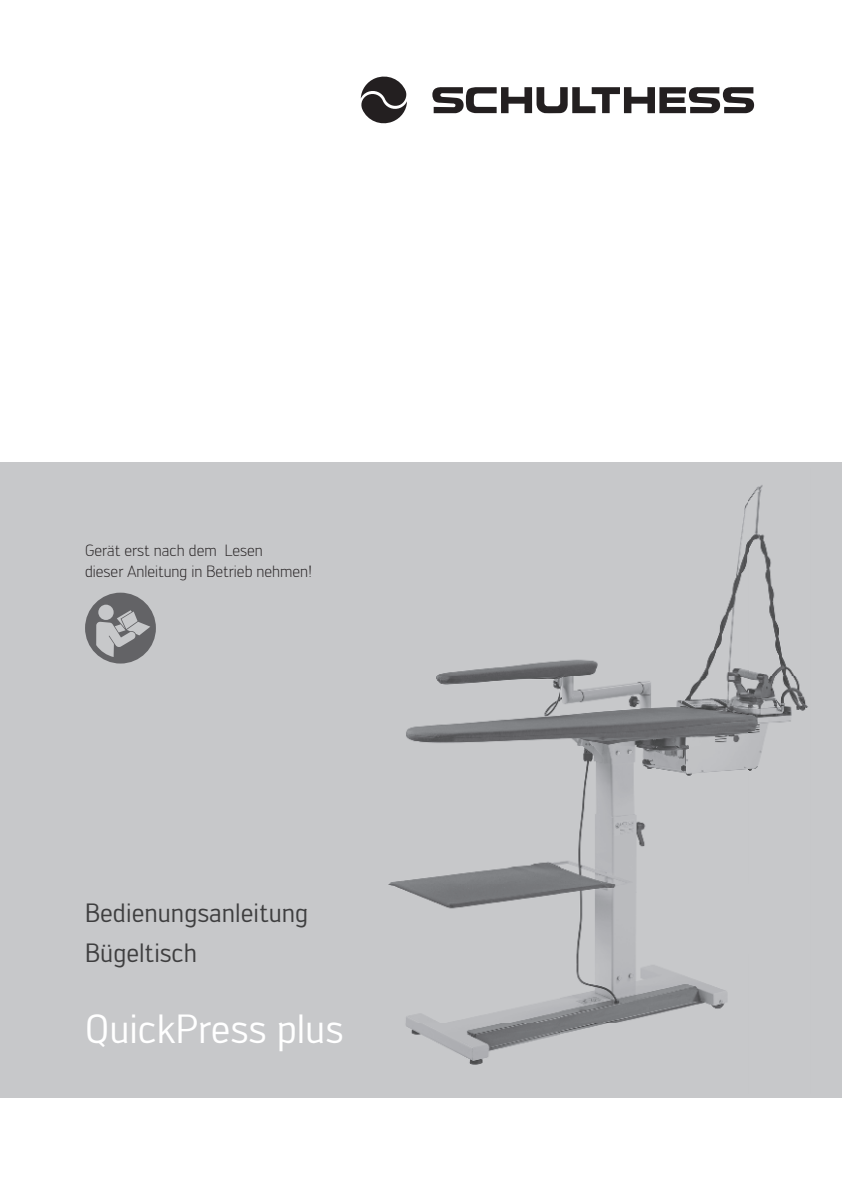
<style>
.page{position:relative;width:842px;height:1191px;background:#fff}
.page>*{position:absolute;margin:0;border:0;box-sizing:border-box;transform-origin:0 0}
.t1{font:40px "Engel";color:#fff}
.t2{font:26px/40px "Engel";color:#3e3e3f}
.t3{font:300 16px/21px "Engel";color:#231f20}
</style>
<div class="page">
<div style="left:0;top:462px;width:842px;height:635px;background:#c7c8ca"></div>
<img style="left:388px;top:485px;width:420px;height:580px">
<svg style="left:432px;top:87px;width:322px;height:26px"></svg>
<svg style="left:361px;top:77px;width:46px;height:46px"></svg>
<div style="left:85px;top:592px;width:71px;height:71px;background:#636366;border-radius:50%"></div>
<svg style="left:98px;top:604px;width:16px;height:16px"></svg>
<svg style="left:96px;top:610px;width:54px;height:47px"></svg>
<p class="t3" style="left:85px;top:540px;width:229px">Gerät erst nach dem Lesen<br>dieser Anleitung in Betrieb nehmen!</p>
<h2 class="t2" style="left:85px;top:895px;width:225px">Bedienungsanleitung<br>Bügeltisch</h2>
<h1 class="t1" style="left:85px;top:1014px;width:260px">QuickPress plus</h1>
</div>
